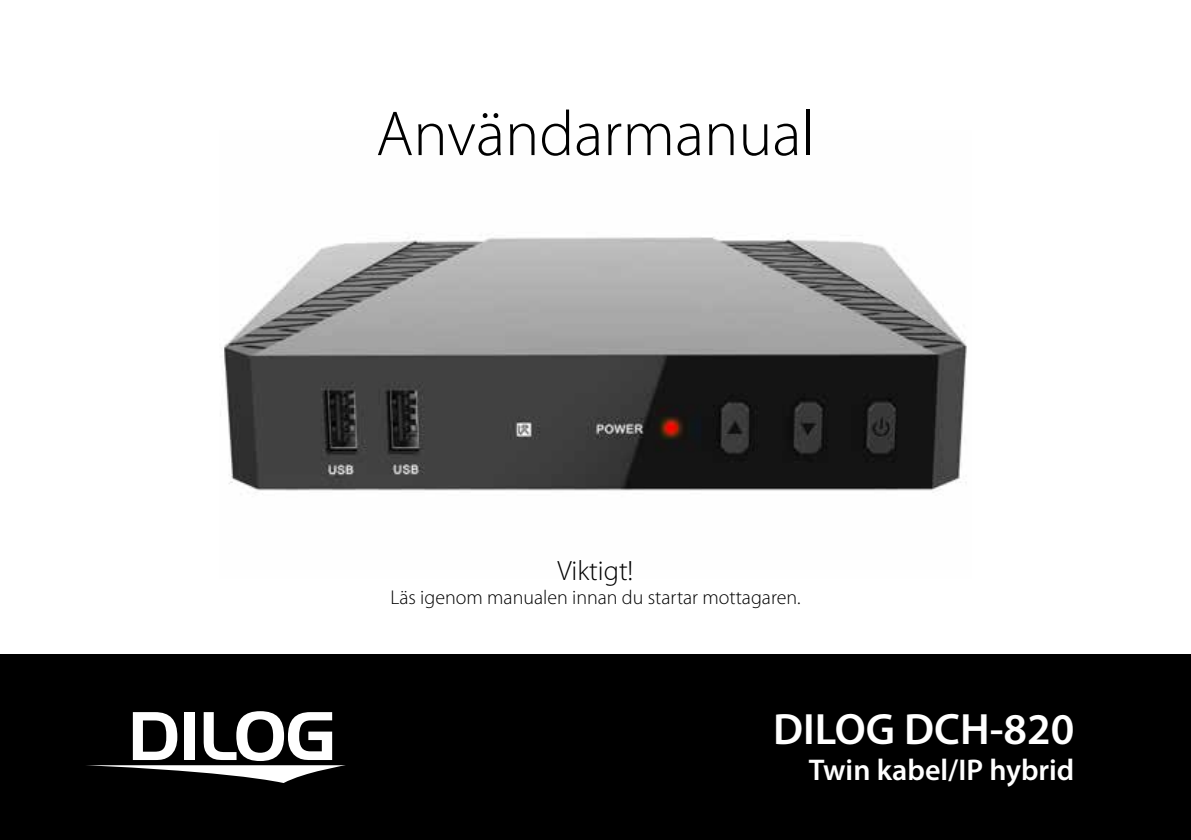
<style>
.page{position:relative;width:1191px;height:840px;background:#fff}
.page>*{position:absolute;margin:0;border:0;box-sizing:border-box;transform-origin:0 0}
.t1{font:300 64px "Myriad Pro";color:#000}
.t2{font:600 44px "Myriad Pro";color:#fff}
.t3{font:600 30px "Myriad Pro";color:#fff}
.t4{font:300 28px "Myriad Pro";color:#000}
.t5{font:300 20px "Myriad Pro";color:#000}
</style>
<div class="page">
<img style="left:224px;top:233px;width:743px;height:260px">
<div style="left:0;top:654px;width:1191px;height:185px;background:#000"></div>
<svg style="left:86px;top:711px;width:260px;height:70px"></svg>
<h1 class="t1" style="left:376px;top:98px;width:440px">Användarmanual</h1>
<h3 class="t4" style="left:557px;top:554px;width:77px">Viktigt!</h3>
<p class="t5" style="left:390px;top:585px;width:412px">Läs igenom manualen innan du startar mottagaren.</p>
<h2 class="t2" style="left:773px;top:701px;width:303px">DILOG DCH-820</h2>
<h3 class="t3" style="left:809px;top:750px;width:267px">Twin kabel/IP hybrid</h3>
</div>
